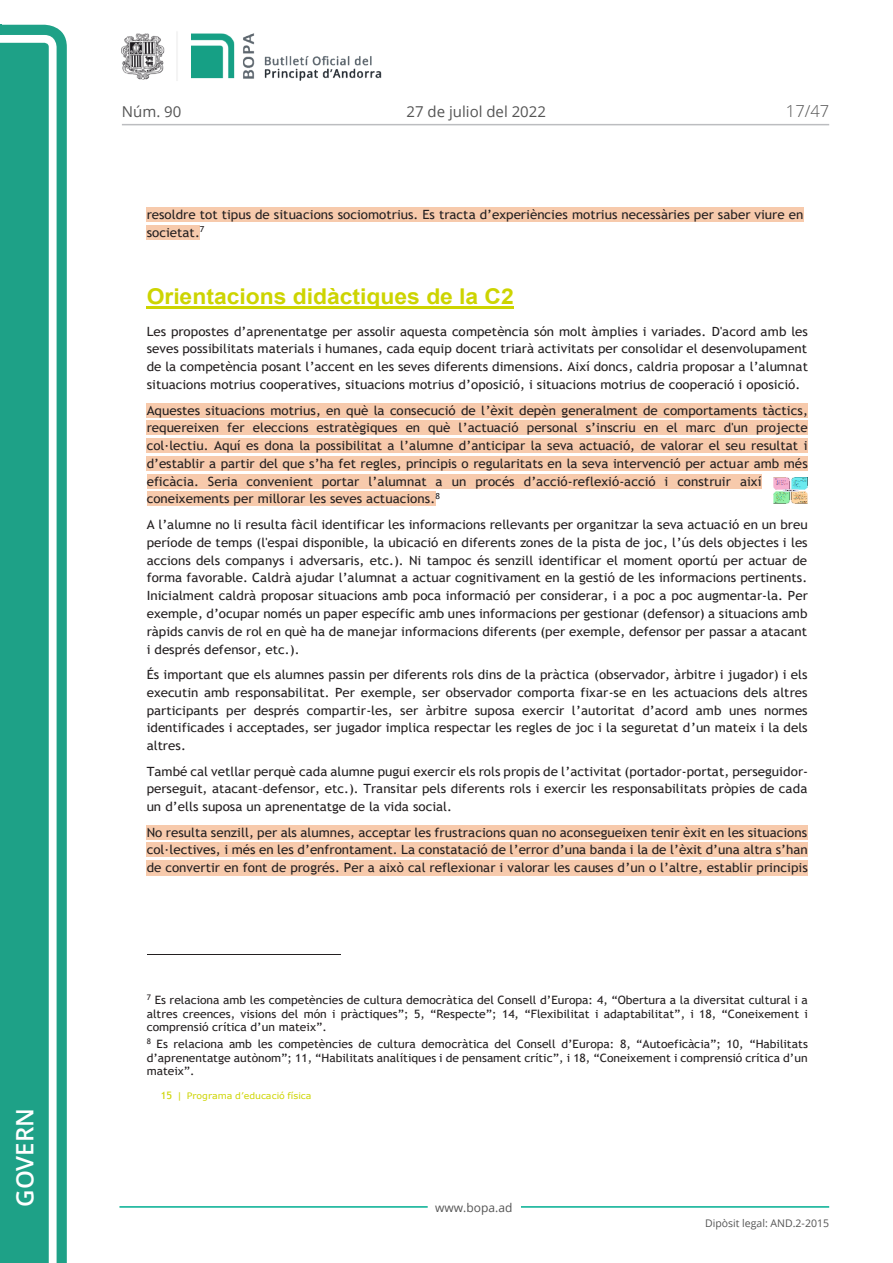
<style>
.page{position:relative;width:893px;height:1263px;background:#fff}
.page>*{position:absolute;margin:0;border:0;box-sizing:border-box;transform-origin:0 0}
.t1{font:600 24px "Open Sans";color:#fff}
.t2{font:700 21.75px "Arial";color:#cdd400;scale:1.05 1}
.t3{font:300 16.5px "Open Sans";color:#545454}
.t4{font:15px "Open Sans";color:#545454}
.t5{font:12.75px/17.9px "Trebuchet MS";color:#231f20;text-align:justify;scale:1.05 1}
.t6{font:12px "Open Sans";color:#545454}
.t7{font:11.55px/13.4px "Trebuchet MS";color:#231f20;text-align:justify;scale:1.05 1}
.t8{font:10.5px "Open Sans";color:#545454}
.t9{font:8.85px "Verdana";color:#cdd400;scale:1.05 1}
.s1{font-family:"Trebuchet MS";font-size:10.2px}
</style>
<div class="page">
<svg style="left:0;top:25px;width:67px;height:1238px;fill:#1ea187"></svg>
<div style="left:0;top:43px;width:49px;height:1220px;background:#1ea187"></div>
<img style="left:122px;top:32px;width:260px;height:49px">
<hr style="left:119px;top:1206px;width:309px;height:2px;background:#00ae91">
<hr style="left:521px;top:1206px;width:308px;height:2px;background:#00ae91">
<hr style="left:122px;top:124px;width:707px;height:1px;background:#bcbdc0">
<div style="left:147px;top:207px;width:657px;height:15px;background:#f7caac"></div>
<div style="left:147px;top:225px;width:53px;height:15px;background:#f7caac"></div>
<hr style="left:147px;top:306px;width:367px;height:2px;background:#cdd400">
<div style="left:147px;top:403px;width:661px;height:14px;background:#f7caac"></div>
<div style="left:147px;top:420px;width:661px;height:15px;background:#f7caac"></div>
<div style="left:147px;top:438px;width:661px;height:15px;background:#f7caac"></div>
<div style="left:147px;top:456px;width:661px;height:15px;background:#f7caac"></div>
<div style="left:147px;top:474px;width:614px;height:15px;background:#f7caac"></div>
<div style="left:147px;top:491px;width:289px;height:15px;background:#f7caac"></div>
<div style="left:147px;top:825px;width:661px;height:15px;background:#f7caac"></div>
<div style="left:147px;top:842px;width:661px;height:15px;background:#f7caac"></div>
<div style="left:147px;top:860px;width:661px;height:15px;background:#f7caac"></div>
<hr style="left:147px;top:954px;width:193px;height:1px;background:#231f20">
<img style="left:773px;top:477px;width:35px;height:27px">
<h1 class="t1" style="left:8px;top:1207px;width:100px;rotate:-90deg">Govern</h1>
<p class="t4" style="left:122px;top:102px;width:61px">Núm. 90</p>
<p class="t4" style="left:406px;top:102px;width:141px">27 de juliol del 2022</p>
<p class="t3" style="left:786px;top:100px;width:45px">17/47</p>
<p class="t5" style="left:147px;top:206px;width:627px">resoldre tot tipus de situacions sociomotrius. Es tracta d’experiències motrius necessàries per saber viure en societat.<sup>7</sup></p>
<p class="t2" style="left:147px;top:281px;width:351px">Orientacions didàctiques de la C2</p>
<p class="t5" style="left:147px;top:322px;width:631px">Les propostes d’aprenentatge per assolir aquesta competència són molt àmplies i variades. D'acord amb les seves possibilitats materials i humanes, cada equip docent triarà activitats per consolidar el desenvolupament de la competència posant l’accent en les seves diferents dimensions. Així doncs, caldria proposar a l’alumnat situacions motrius cooperatives, situacions motrius d’oposició, i situacions motrius de cooperació i oposició.</p>
<p class="t5" style="left:147px;top:401px;width:631px;text-align:left">Aquestes situacions motrius, en què la consecució de l’èxit depèn generalment de comportaments tàctics, requereixen fer eleccions estratègiques en què l’actuació personal s’inscriu en el marc d'un projecte col·lectiu. Aquí es dona la possibilitat a l’alumne d’anticipar la seva actuació, de valorar el seu resultat i d’establir a partir del que s’ha fet regles, principis o regularitats en la seva intervenció per actuar amb més eficàcia. Seria convenient portar l’alumnat a un procés d’acció-reflexió-acció i construir així coneixements per millorar les seves actuacions.<sup>8</sup></p>
<p class="t5" style="left:147px;top:515px;width:631px">A l’alumne no li resulta fàcil identificar les informacions rellevants per organitzar la seva actuació en un breu període de temps (l'espai disponible, la ubicació en diferents zones de la pista de joc, l’ús dels objectes i les accions dels companys i adversaris, etc.). Ni tampoc és senzill identificar el moment oportú per actuar de forma favorable. Caldrà ajudar l’alumnat a actuar cognitivament en la gestió de les informacions pertinents.<br>Inicialment caldrà proposar situacions amb poca informació per considerar, i a poc a poc augmentar-la. Per exemple, d’ocupar només un paper específic amb unes informacions per gestionar (defensor) a situacions amb ràpids canvis de rol en què ha de manejar informacions diferents (per exemple, defensor per passar a atacant i després defensor, etc.).</p>
<p class="t5" style="left:147px;top:665px;width:631px">És important que els alumnes passin per diferents rols dins de la pràctica (observador, àrbitre i jugador) i els executin amb responsabilitat. Per exemple, ser observador comporta fixar-se en les actuacions dels altres participants per després compartir-les, ser àrbitre suposa exercir l’autoritat d’acord amb unes normes identificades i acceptades, ser jugador implica respectar les regles de joc i la seguretat d’un mateix i la dels altres.</p>
<p class="t5" style="left:147px;top:762px;width:631px">També cal vetllar perquè cada alumne pugui exercir els rols propis de l’activitat (portador-portat, perseguidor&shy;perseguit, atacant–defensor, etc.). Transitar pels diferents rols i exercir les responsabilitats pròpies de cada un d’ells suposa un aprenentatge de la vida social.</p>
<p class="t5" style="left:147px;top:823px;width:631px">No resulta senzill, per als alumnes, acceptar les frustracions quan no aconsegueixen tenir èxit en les situacions col·lectives, i més en les d’enfrontament. La constatació de l’error d’una banda i la de l’èxit d’una altra s’han de convertir en font de progrés. Per a això cal reflexionar i valorar les causes d’un o l’altre, establir principis</p>
<p class="t7" style="left:147px;top:993px;width:631px"><sup>7</sup> Es relaciona amb les competències de cultura democràtica del Consell d’Europa: 4, “Obertura a la diversitat cultural i a altres creences, visions del món i pràctiques”; 5, “Respecte”; 14, “Flexibilitat i adaptabilitat”, i 18, “Coneixement i comprensió crítica d’un mateix”.</p>
<p class="t7" style="left:147px;top:1037px;width:631px"><sup>8</sup> Es relaciona amb les competències de cultura democràtica del Consell d’Europa: 8, “Autoeficàcia”; 10, “Habilitats d’aprenentatge autònom”; 11, “Habilitats analítiques i de pensament crític”, i 18, “Coneixement i comprensió crítica d’un mateix”.</p>
<p class="t9" style="left:161px;top:1089px;width:145px"><span class="s1">15</span> | Programa d’educació física</p>
<p class="t6" style="left:435px;top:1199px;width:79px">www.bopa.ad</p>
<p class="t8" style="left:705px;top:1216px;width:125px">Dipòsit legal: AND.2-2015</p>
</div>
